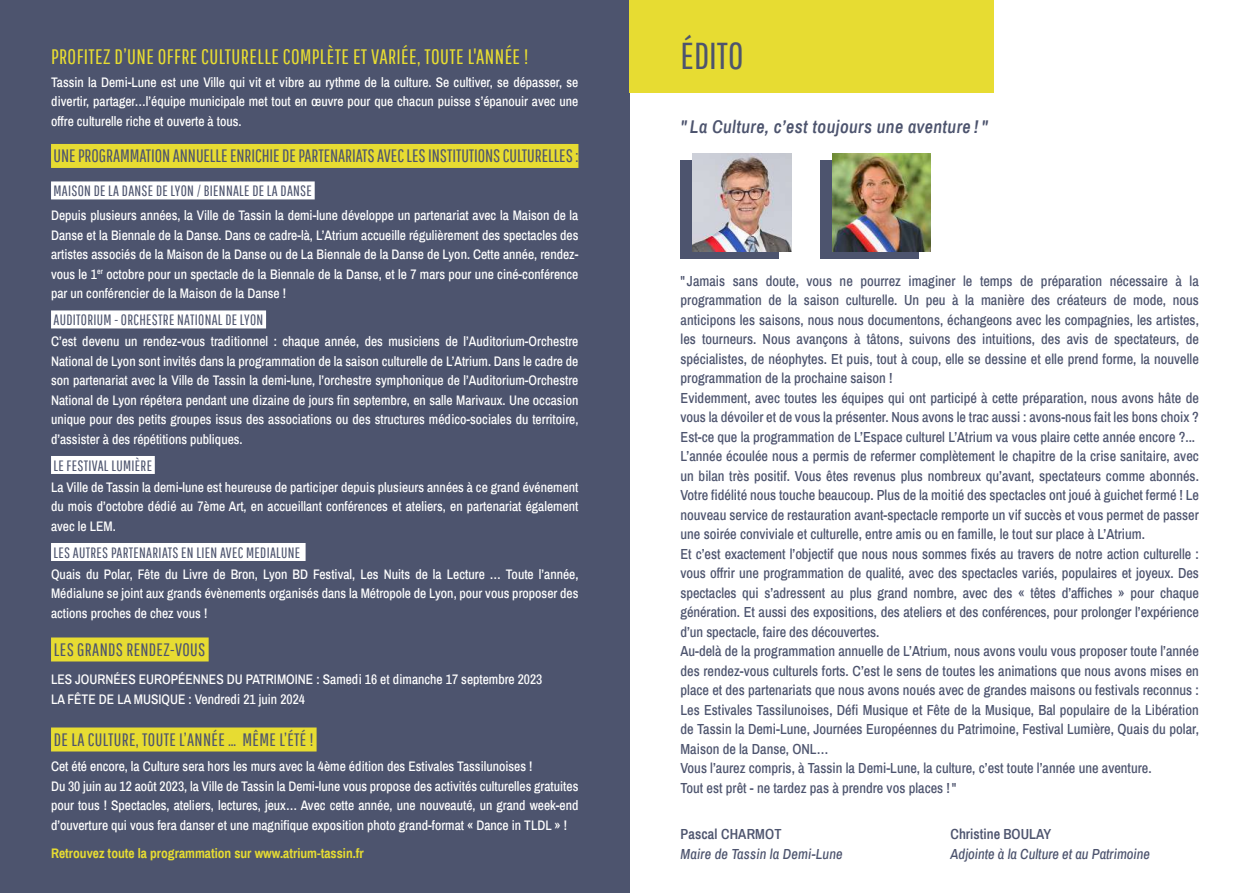
<style>
.page{position:relative;width:1259px;height:893px;background:#fff}
.page>*{position:absolute;margin:0;border:0;box-sizing:border-box;transform-origin:0 0}
.t1{font:37.5px "Pathway Gothic One";color:#4d546e}
.t2{font:21px "Pathway Gothic One";letter-spacing:.02em;color:#e7dc32}
.t3{font:18px "Pathway Gothic One";letter-spacing:-.005em;color:#4d546e}
.t4{font:18px "Pathway Gothic One";letter-spacing:.02em;color:#4d546e}
.t5{font:italic 600 18px "Archivo Narrow";letter-spacing:.02em;color:#4d546e}
.t6{font:15px "Pathway Gothic One";letter-spacing:.02em;color:#4d546e}
.t7{font:500 14.25px/19.5px "Archivo Narrow";color:#4d546e}
.t8{font:italic 500 14.25px "Archivo Narrow";color:#4d546e}
.t9{font:600 14.25px "Archivo Narrow";color:#4d546e}
.t10{font:500 13.5px/19.5px "Archivo Narrow";color:#fff;text-align:justify}
.t11{font:700 13.5px "Archivo Narrow";color:#e7dc32}
</style>
<div class="page">
<div style="left:0;top:0;width:629px;height:893px;background:#4d546e"></div>
<div style="left:680px;top:161px;width:98px;height:98px;background:#4d546e"></div>
<img style="left:693px;top:154px;width:98px;height:98px">
<div style="left:820px;top:161px;width:98px;height:98px;background:#4d546e"></div>
<img style="left:832px;top:154px;width:98px;height:98px">
<div style="left:51px;top:144px;width:527px;height:24px;background:#e7dc32"></div>
<div style="left:51px;top:181px;width:264px;height:18px;background:#fff"></div>
<div style="left:51px;top:310px;width:215px;height:18px;background:#fff"></div>
<div style="left:51px;top:456px;width:104px;height:18px;background:#fff"></div>
<div style="left:51px;top:543px;width:254px;height:18px;background:#fff"></div>
<div style="left:51px;top:637px;width:158px;height:24px;background:#e7dc32"></div>
<div style="left:51px;top:727px;width:266px;height:24px;background:#e7dc32"></div>
<div style="left:629px;top:0;width:365px;height:93px;background:#e7dc32"></div>
<h2 class="t2" style="left:51px;top:44px;width:479px">PROFITEZ D’UNE OFFRE CULTURELLE COMPLÈTE ET VARIÉE, TOUTE L'ANNÉE !</h2>
<p class="t10" style="left:51px;top:72px;width:529px">Tassin la Demi-Lune est une Ville qui vit et vibre au rythme de la culture. Se cultiver, se dépasser, se divertir, partager…l’équipe municipale met tout en œuvre pour que chacun puisse s’épanouir avec une offre culturelle riche et ouverte à tous.</p>
<p class="t3" style="left:54px;top:145px;width:526px">UNE PROGRAMMATION ANNUELLE ENRICHIE DE PARTENARIATS AVEC LES INSTITUTIONS CULTURELLES :</p>
<p class="t6" style="left:53px;top:182px;width:260px">MAISON DE LA DANSE DE LYON / BIENNALE DE LA DANSE</p>
<p class="t10" style="left:51px;top:205px;width:529px">Depuis plusieurs années, la Ville de Tassin la demi-lune développe un partenariat avec la Maison de la Danse et la Biennale de la Danse. Dans ce cadre-là, L’Atrium accueille régulièrement des spectacles des artistes associés de la Maison de la Danse ou de La Biennale de la Danse de Lyon. Cette année, rendez&shy;vous le 1<sup>er</sup> octobre pour un spectacle de la Biennale de la Danse, et le 7 mars pour une ciné-conférence par un conférencier de la Maison de la Danse !</p>
<p class="t6" style="left:53px;top:311px;width:211px">AUDITORIUM - ORCHESTRE NATIONAL DE LYON</p>
<p class="t10" style="left:51px;top:331px;width:529px">C’est devenu un rendez-vous traditionnel : chaque année, des musiciens de l’Auditorium-Orchestre National de Lyon sont invités dans la programmation de la saison culturelle de L’Atrium. Dans le cadre de son partenariat avec la Ville de Tassin la demi-lune, l’orchestre symphonique de l’Auditorium-Orchestre National de Lyon répétera pendant une dizaine de jours fin septembre, en salle Marivaux. Une occasion unique pour des petits groupes issus des associations ou des structures médico-sociales du territoire, d’assister à des répétitions publiques.</p>
<p class="t6" style="left:53px;top:457px;width:100px">LE FESTIVAL LUMIÈRE</p>
<p class="t10" style="left:51px;top:477px;width:529px">La Ville de Tassin la demi-lune est heureuse de participer depuis plusieurs années à ce grand événement du mois d’octobre dédié au 7ème Art, en accueillant conférences et ateliers, en partenariat également avec le LEM.</p>
<p class="t6" style="left:53px;top:544px;width:248px">LES AUTRES PARTENARIATS EN LIEN AVEC MEDIALUNE</p>
<p class="t10" style="left:51px;top:564px;width:529px">Quais du Polar, Fête du Livre de Bron, Lyon BD Festival, Les Nuits de la Lecture … Toute l’année, Médialune se joint aux grands évènements organisés dans la Métropole de Lyon, pour vous proposer des actions proches de chez vous !</p>
<p class="t4" style="left:54px;top:638px;width:153px">LES GRANDS RENDEZ-VOUS</p>
<p class="t10" style="left:51px;top:669px;width:493px">LES JOURNÉES EUROPÉENNES DU PATRIMOINE : Samedi 16 et dimanche 17 septembre 2023<br>LA FÊTE DE LA MUSIQUE : Vendredi 21 juin 2024</p>
<p class="t4" style="left:54px;top:728px;width:261px">DE LA CULTURE, TOUTE L’ANNÉE … MÊME L’ÉTÉ !</p>
<p class="t10" style="left:51px;top:756px;width:529px;text-align:left">Cet été encore, la Culture sera hors les murs avec la 4ème édition des Estivales Tassilunoises !<br>Du 30 juin au 12 août 2023, la Ville de Tassin la Demi-lune vous propose des activités culturelles gratuites pour tous ! Spectacles, ateliers, lectures, jeux… Avec cette année, une nouveauté, un grand week-end d’ouverture qui vous fera danser et une magnifique exposition photo grand-format « Dance in TLDL » !</p>
<p class="t11" style="left:51px;top:844px;width:314px">Retrouvez toute la programmation sur www.atrium-tassin.fr</p>
<h1 class="t1" style="left:680px;top:34px;width:65px">ÉDITO</h1>
<p class="t5" style="left:680px;top:114px;width:309px">" La Culture, c’est toujours une aventure ! "</p>
<p class="t7" style="left:680px;top:271px;width:520px">" Jamais sans doute, vous ne pourrez imaginer le temps de préparation nécessaire à la programmation de la saison culturelle. Un peu à la manière des créateurs de mode, nous anticipons les saisons, nous nous documentons, échangeons avec les compagnies, les artistes, les tourneurs. Nous avançons à tâtons, suivons des intuitions, des avis de spectateurs, de spécialistes, de néophytes. Et puis, tout à coup, elle se dessine et elle prend forme, la nouvelle programmation de la prochaine saison !<br>Evidemment, avec toutes les équipes qui ont participé à cette préparation, nous avons hâte de vous la dévoiler et de vous la présenter. Nous avons le trac aussi : avons-nous fait les bons choix ?<br>Est-ce que la programmation de L’Espace culturel L’Atrium va vous plaire cette année encore ?...<br>L’année écoulée nous a permis de refermer complètement le chapitre de la crise sanitaire, avec un bilan très positif. Vous êtes revenus plus nombreux qu’avant, spectateurs comme abonnés.<br>Votre fidélité nous touche beaucoup. Plus de la moitié des spectacles ont joué à guichet fermé ! Le nouveau service de restauration avant-spectacle remporte un vif succès et vous permet de passer une soirée conviviale et culturelle, entre amis ou en famille, le tout sur place à L’Atrium.<br>Et c’est exactement l’objectif que nous nous sommes fixés au travers de notre action culturelle : vous offrir une programmation de qualité, avec des spectacles variés, populaires et joyeux. Des spectacles qui s’adressent au plus grand nombre, avec des « têtes d’affiches » pour chaque génération. Et aussi des expositions, des ateliers et des conférences, pour prolonger l’expérience d’un spectacle, faire des découvertes.<br>Au-delà de la programmation annuelle de L’Atrium, nous avons voulu vous proposer toute l’année des rendez-vous culturels forts. C’est le sens de toutes les animations que nous avons mises en place et des partenariats que nous avons noués avec de grandes maisons ou festivals reconnus :<br>Les Estivales Tassilunoises, Défi Musique et Fête de la Musique, Bal populaire de la Libération de Tassin la Demi-Lune, Journées Européennes du Patrimoine, Festival Lumière, Quais du polar, Maison de la Danse, ONL…<br>Vous l’aurez compris, à Tassin la Demi-Lune, la culture, c’est toute l’année une aventure.<br>Tout est prêt - ne tardez pas à prendre vos places ! "</p>
<p class="t9" style="left:680px;top:824px;width:102px">Pascal CHARMOT</p>
<p class="t9" style="left:950px;top:824px;width:102px">Christine BOULAY</p>
<p class="t8" style="left:680px;top:844px;width:164px">Maire de Tassin la Demi-Lune</p>
<p class="t8" style="left:950px;top:844px;width:201px">Adjointe à la Culture et au Patrimoine</p>
</div>
